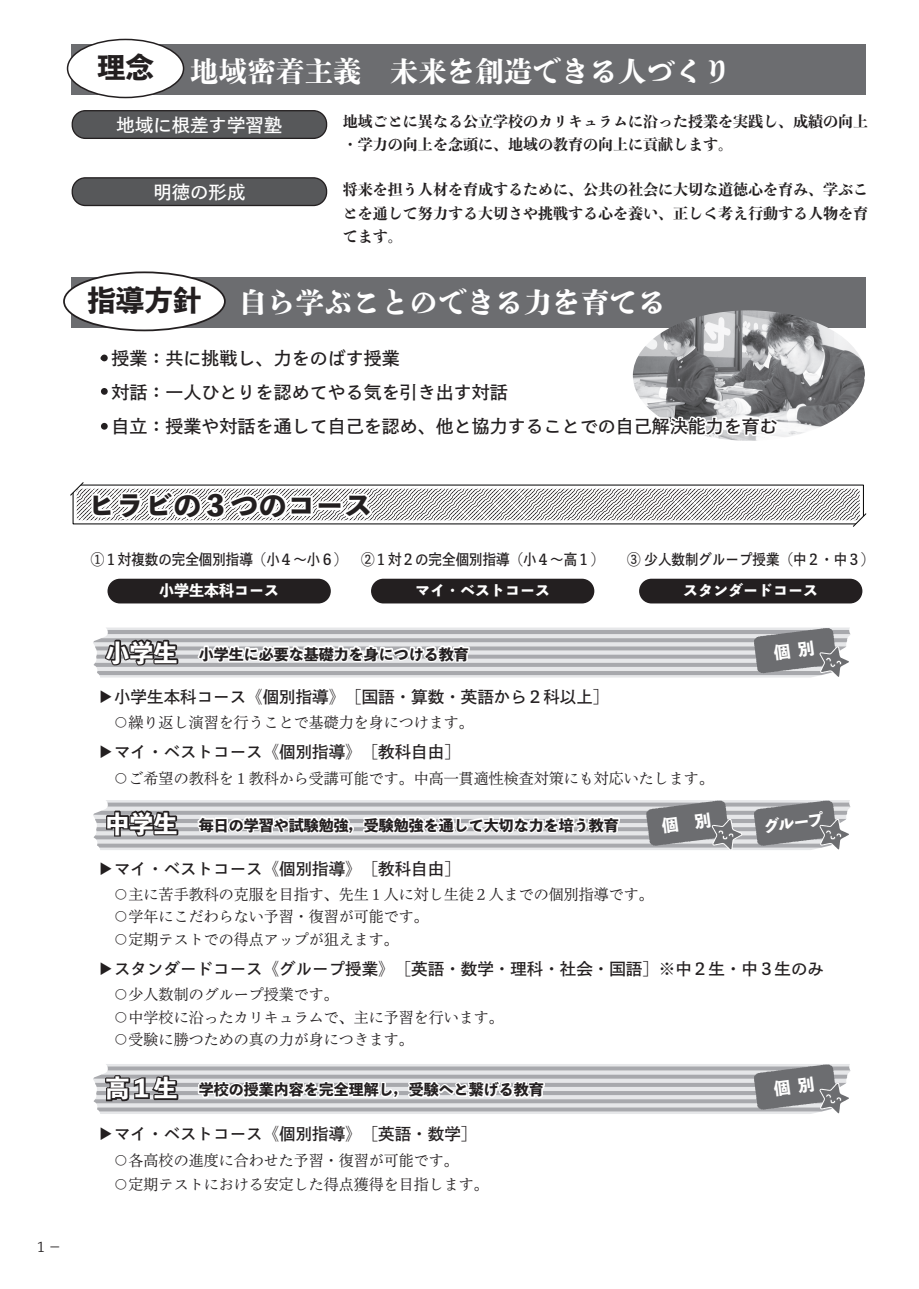
<style>
.page{position:relative;width:919px;height:1289px;background:#fff}
.page>*{position:absolute;margin:0;border:0;box-sizing:border-box;transform-origin:0 0}
.t1{font:800 28.5px "DNP Shuei 4 go B Std";color:#fff}
.t2{font:28.5px "Toppan Bunkyu Midashi Go Std N EB";color:#231f20}
.t3{font:18.45px "Toppan Bunkyu Gothic Pr 6 N DB";color:#fff}
.t4{font:18px/34.2px "Toppan Bunkyu Gothic Pr 6 N DB";color:#231f20}
.t5{font:16.5px "Toppan Bunkyu Gothic Pr 6 N DB";color:#231f20}
.t6{font:800 16.5px "Toppan Bunkyu Midashi Gothic Std N";color:#fff}
.t7{font:15px "Toppan Bunkyu Mincho Pr 6 N";color:#231f20}
.t8{font:800 15px/23.7px "Toppan Bunkyu Midashi Mincho Std N";color:#231f20}
.t9{font:800 15px "Toppan Bunkyu Midashi Gothic Std N";color:#231f20}
.t10{font:15px "Toppan Bunkyu Gothic Pr 6 N DB";color:#231f20;scale:.9 1}
.t11{font:800 15px "Toppan Bunkyu Midashi Gothic Std N";color:#fff}
.t12{font:13.5px "Toppan Bunkyu Gothic Pr 6 N";color:#231f20}
.s1{font-size:24px;color:#fff}
</style>
<div class="page">
<div style="left:72px;top:111px;width:254px;height:27px;background:#57585a;border-radius:13px"></div>
<div style="left:72px;top:110px;width:255px;height:29px;border:1px solid #231f20;border-radius:13px"></div>
<div style="left:72px;top:178px;width:254px;height:27px;background:#57585a;border-radius:13px"></div>
<div style="left:72px;top:177px;width:255px;height:29px;border:1px solid #231f20;border-radius:13px"></div>
<div style="left:71px;top:44px;width:795px;height:51px;background:#6c6d70"></div>
<div style="left:68px;top:39px;width:115px;height:58px;background:#fff;border-radius:50%"></div>
<div style="left:67px;top:39px;width:117px;height:59px;border:2px solid #231f20;border-radius:50%"></div>
<div style="left:71px;top:277px;width:795px;height:51px;background:#6c6d70"></div>
<div style="left:64px;top:272px;width:161px;height:58px;background:#fff;border-radius:50%"></div>
<div style="left:63px;top:271px;width:163px;height:60px;border:2px solid #231f20;border-radius:50%"></div>
<svg style="left:69px;top:311px;width:798px;height:216px"></svg>
<div style="left:99px;top:353px;width:10px;height:10px;border:3px solid #fff;border-radius:50%"></div>
<div style="left:99px;top:386px;width:10px;height:10px;border:3px solid #fff;border-radius:50%"></div>
<div style="left:99px;top:421px;width:10px;height:10px;border:3px solid #fff;border-radius:50%"></div>
<div style="left:101px;top:354px;width:7px;height:7px;background:#231f20;border-radius:50%"></div>
<div style="left:101px;top:388px;width:7px;height:7px;background:#231f20;border-radius:50%"></div>
<div style="left:101px;top:423px;width:7px;height:6px;background:#231f20;border-radius:50%"></div>
<div style="left:107px;top:578px;width:224px;height:25px;background:#231f20;border-radius:12px"></div>
<div style="left:371px;top:578px;width:223px;height:25px;background:#231f20;border-radius:12px"></div>
<div style="left:639px;top:578px;width:223px;height:25px;background:#231f20;border-radius:12px"></div>
<svg style="left:93px;top:1064px;width:757px;height:50px;background:#c3c4c6"></svg>
<svg style="left:93px;top:627px;width:757px;height:223px"></svg>
<p class="t12" style="left:35px;top:1239px;width:29px">１－</p>
<h1 class="t2" style="left:97px;top:45px;width:58px">理念</h1>
<h1 class="t1" style="left:190px;top:51px;width:543px">地域密着主義　未来を創造できる人づくり</h1>
<p class="t3" style="left:117px;top:114px;width:167px">地域に根差す学習塾</p>
<p class="t3" style="left:153px;top:181px;width:93px">明徳の形成</p>
<p class="t8" style="left:343px;top:109px;width:527px">地域ごとに異なる公立学校のカリキュラムに沿った授業を実践し、成績の向上・学力の向上を念頭に、地域の教育の向上に貢献します。</p>
<p class="t8" style="left:343px;top:177px;width:527px;text-align:justify">将来を担う人材を育成するために、公共の社会に大切な道徳心を育み、学ぶことを通して努力する大切さや挑戦する心を養い、正しく考え行動する人物を育てます。</p>
<h1 class="t2" style="left:87px;top:278px;width:116px">指導方針</h1>
<h1 class="t1" style="left:238px;top:282px;width:429px">自ら学ぶことのできる力を育てる</h1>
<p class="t4" style="left:93px;top:341px;width:686px">・授業：共に挑戦し、力をのばす授業<br>　対話：一人ひとりを認めてやる気を引き出す対話<br>　自立：授業や対話を通して自己を認め、他と協力することでの自己解決能力を育む</p>
<h1 class="t2" style="left:87px;top:483px;width:286px">ヒラビの３つのコース</h1>
<p class="t10" style="left:91px;top:550px;width:287px">①１対複数の完全個別指導（小４～小６）</p>
<p class="t11" style="left:159px;top:579px;width:121px">小学生本科コース</p>
<p class="t10" style="left:361px;top:550px;width:272px">②１対２の完全個別指導（小４～高１）</p>
<p class="t11" style="left:415px;top:579px;width:136px">マイ・ベストコース</p>
<p class="t9" style="left:106px;top:642px;width:364px"><span class="s1">小学生</span> 小学生に必要な基礎力を身につける教育</p>
<p class="t5" style="left:98px;top:687px;width:513px">▶小学生本科コース《個別指導》［国語・算数・英語から２科以上］</p>
<p class="t7" style="left:114px;top:708px;width:361px">○繰り返し演習を行うことで基礎力を身につけます。</p>
<p class="t10" style="left:627px;top:550px;width:276px">③ 少人数制グループ授業（中２・中３）</p>
<p class="t11" style="left:683px;top:579px;width:136px">スタンダードコース</p>
<p class="t5" style="left:98px;top:743px;width:364px">▶マイ・ベストコース《個別指導》［教科自由］</p>
<p class="t7" style="left:114px;top:764px;width:601px">○ご希望の教科を１教科から受講可能です。中高一貫適性検査対策にも対応いたします。</p>
<p class="t9" style="left:106px;top:813px;width:514px"><span class="s1">中学生</span> 毎日の学習や試験勉強，受験勉強を通して大切な力を培う教育</p>
<p class="t5" style="left:98px;top:859px;width:364px">▶マイ・ベストコース《個別指導》［教科自由］</p>
<p class="t7" style="left:114px;top:880px;width:541px">○主に苦手教科の克服を目指す、先生１人に対し生徒２人までの個別指導です。</p>
<p class="t7" style="left:114px;top:902px;width:316px">○学年にこだわらない予習・復習が可能です。</p>
<p class="t7" style="left:114px;top:925px;width:286px">○定期テストでの得点アップが狙えます。</p>
<p class="t6" style="left:762px;top:813px;width:62px;rotate:-7deg">グループ</p>
<p class="t5" style="left:98px;top:959px;width:727px">▶スタンダードコース《グループ授業》［英語・数学・理科・社会・国語］※中２生・中３生のみ</p>
<p class="t7" style="left:114px;top:980px;width:226px">○少人数制のグループ授業です。</p>
<p class="t7" style="left:114px;top:1003px;width:391px">○中学校に沿ったカリキュラムで、主に予習を行います。</p>
<p class="t7" style="left:114px;top:1025px;width:301px">○受験に勝つための真の力が身につきます。</p>
<p class="t9" style="left:106px;top:1077px;width:439px"><span class="s1">高１生</span> 学校の授業内容を完全理解し，受験へと繋げる教育</p>
<p class="t5" style="left:98px;top:1124px;width:381px">▶マイ・ベストコース《個別指導》［英語・数学］</p>
<p class="t7" style="left:114px;top:1145px;width:346px">○各高校の進度に合わせた予習・復習が可能です。</p>
<p class="t7" style="left:114px;top:1169px;width:376px">○定期テストにおける安定した得点獲得を目指します。</p>
</div>
